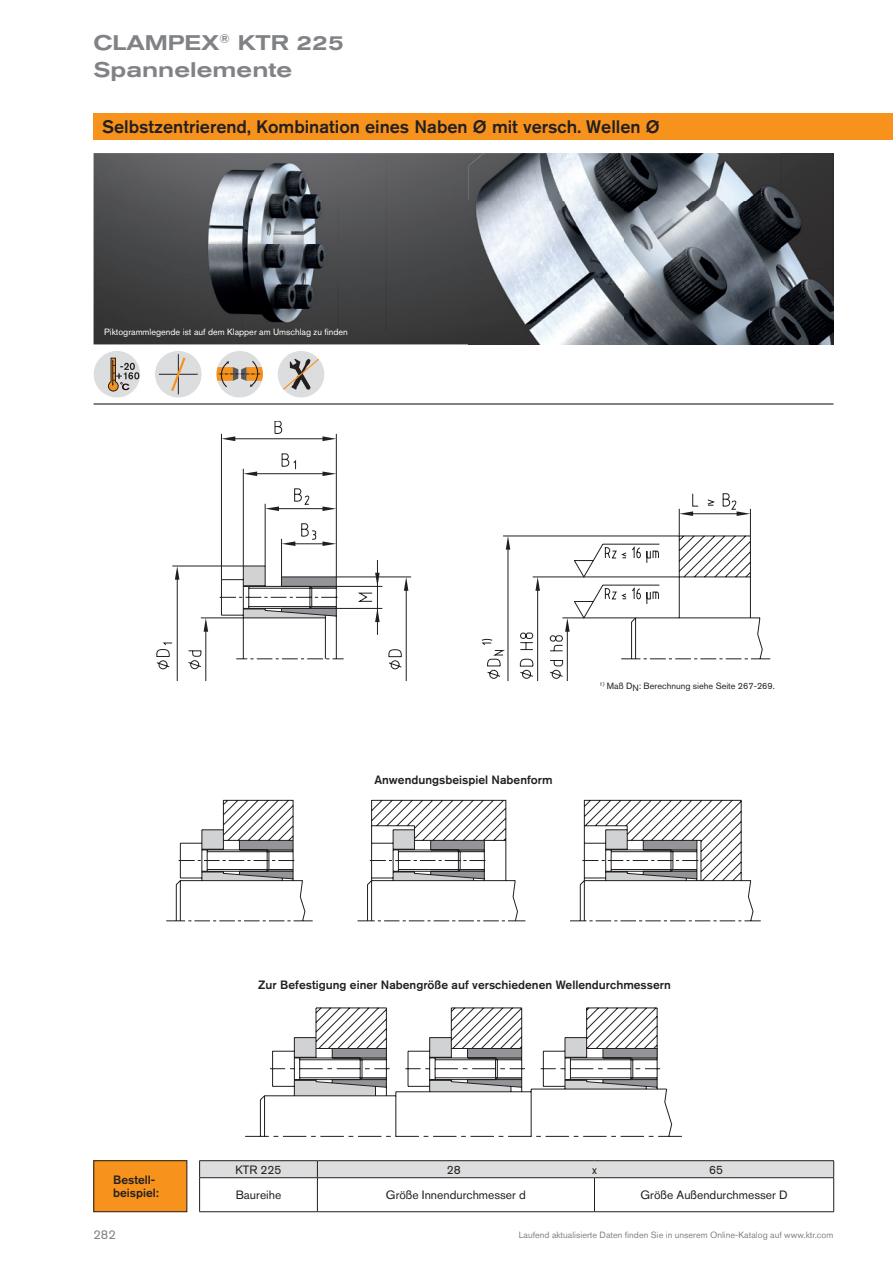
<style>
.page{position:relative;width:893px;height:1263px;background:#fff}
.page>*{position:absolute;margin:0;border:0;box-sizing:border-box;transform-origin:0 0}
.t1{font:500 expanded 21px/27px "Akzidenz Grotesk Pro";color:#808285}
.t2{font:500 18px "Akzidenz Grotesk Pro";color:#231f20}
.t3{font:12.75px "Akzidenz Grotesk Pro";color:#808285}
.t4{font:500 12px/12.8px "Akzidenz Grotesk Pro";color:#231f20}
.t5{font:12px "Akzidenz Grotesk Pro";color:#231f20}
.t6{font:9px "Akzidenz Grotesk Pro";color:#808285}
.t7{font:9px "Akzidenz Grotesk Pro";color:#fff}
.t8{font:9px "Akzidenz Grotesk Pro";color:#231f20}
</style>
<div class="page">
<img style="left:94px;top:153px;width:375px;height:191px">
<hr style="left:94px;top:403px;width:739px;height:2px;background:#57585a">
<div style="left:94px;top:114px;width:799px;height:26px;background:#f7931d"></div>
<hr style="left:537px;top:587px;width:1px;height:94px;background:#231f20">
<hr style="left:567px;top:628px;width:1px;height:53px;background:#231f20">
<svg style="left:482px;top:509px;width:269px;height:169px"></svg>
<svg style="left:737px;top:511px;width:13px;height:5px"></svg>
<svg style="left:411px;top:493px;width:325px;height:142px"></svg>
<svg style="left:157px;top:421px;width:254px;height:260px"></svg>
<svg style="left:166px;top:800px;width:595px;height:121px"></svg>
<svg style="left:245px;top:1008px;width:437px;height:128px"></svg>
<img style="left:148px;top:159px;width:238px;height:172px">
<img style="left:469px;top:344px;width:73px;height:1px">
<img style="left:541px;top:344px;width:74px;height:1px">
<img style="left:833px;top:153px;width:1px;height:78px">
<img style="left:614px;top:344px;width:74px;height:1px">
<img style="left:687px;top:344px;width:74px;height:1px">
<img style="left:833px;top:231px;width:1px;height:79px">
<img style="left:469px;top:153px;width:364px;height:191px">
<div style="left:155px;top:351px;width:47px;height:47px;background:#dcdddf;border-radius:50%"></div>
<svg style="left:158px;top:353px;width:41px;height:42px"></svg>
<div style="left:216px;top:351px;width:47px;height:47px;background:#dcdddf;border-radius:50%"></div>
<svg style="left:216px;top:360px;width:47px;height:28px"></svg>
<div style="left:278px;top:351px;width:46px;height:47px;background:#dcdddf;border-radius:50%"></div>
<svg style="left:282px;top:358px;width:38px;height:33px"></svg>
<div style="left:94px;top:351px;width:46px;height:47px;background:#dcdddf;border-radius:50%"></div>
<svg style="left:108px;top:358px;width:31px;height:33px"></svg>
<div style="left:94px;top:1161px;width:93px;height:51px;background:#f7931d"></div>
<div style="left:94px;top:1160px;width:93px;height:52px;border:1px solid #231f20"></div>
<svg style="left:199px;top:1160px;width:635px;height:52px"></svg>
<hr style="left:599px;top:1211px;width:235px;height:1px;background:#231f20">
<h1 class="t1" style="left:94px;top:29px;width:252px">CLAMPEX<sup>®</sup> KTR 225<br>Spannelemente</h1>
<h2 class="t2" style="left:102px;top:115px;width:559px">Selbstzentrierend, Kombination eines Naben Ø mit versch. Wellen Ø</h2>
<p class="t7" style="left:104px;top:326px;width:245px">Piktogrammlegende ist auf dem Klapper am Umschlag zu finden</p>
<p class="t4" style="left:374px;top:773px;width:180px">Anwendungsbeispiel Nabenform</p>
<p class="t8" style="left:600px;top:680px;width:177px"><sup>1)</sup> Maß DN: Berechnung siehe Seite 267-269.</p>
<p class="t4" style="left:113px;top:1173px;width:47px">Bestell&shy;beispiel:</p>
<p class="t4" style="left:258px;top:978px;width:414px">Zur Befestigung einer Nabengröße auf verschiedenen Wellendurchmessern</p>
<p class="t5" style="left:235px;top:1162px;width:48px">KTR 225</p>
<p class="t5" style="left:447px;top:1162px;width:15px">28</p>
<p class="t5" style="left:592px;top:1162px;width:6px">x</p>
<p class="t5" style="left:709px;top:1162px;width:15px">65</p>
<p class="t5" style="left:236px;top:1187px;width:47px">Baureihe</p>
<p class="t5" style="left:386px;top:1187px;width:142px">Größe Innendurchmesser d</p>
<p class="t5" style="left:641px;top:1187px;width:149px">Größe Außendurchmesser D</p>
<p class="t3" style="left:94px;top:1226px;width:24px">282</p>
<p class="t6" style="left:519px;top:1229px;width:316px">Laufend aktualisierte Daten finden Sie in unserem Online-Katalog auf www.ktr.com</p>
</div>
